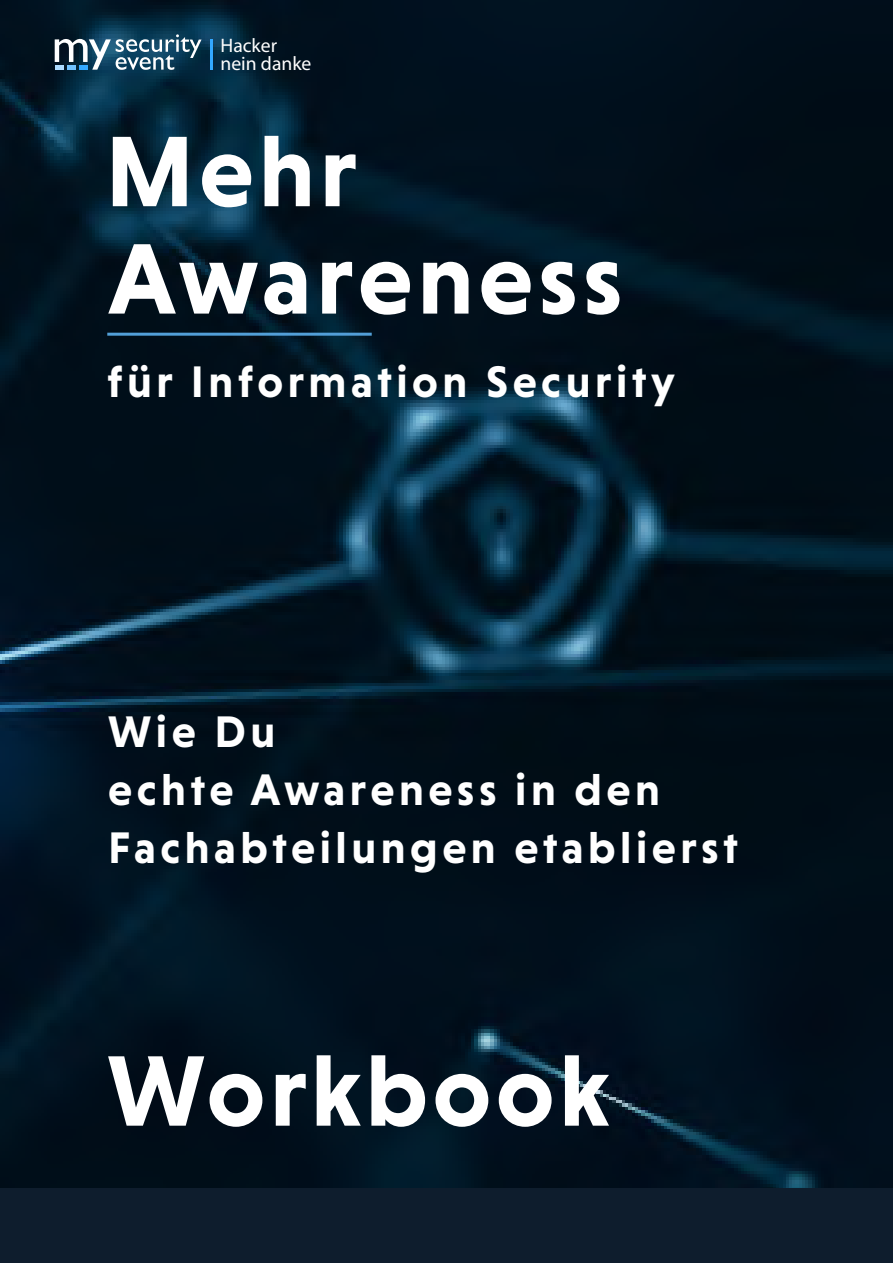
<style>
.page{position:relative;width:893px;height:1263px;background:#fff}
.page>*{position:absolute;margin:0;border:0;box-sizing:border-box;transform-origin:0 0}
.t1{font:700 102px "Niveau Grotesk";letter-spacing:.045em;color:#fff}
.t2{font:700 45px/58.2px "Niveau Grotesk";letter-spacing:.1em;color:#fff}
.t3{font:19.65px/17.7px "Myriad Pro";color:#fff}
</style>
<div class="page">
<div style="left:0;top:1187px;width:893px;height:76px;background:#0e1d2d"></div>
<img style="left:0;top:0;width:893px;height:1187px">
<hr style="left:107px;top:333px;width:265px;height:3px;background:#529fd8">
<svg style="left:54px;top:34px;width:152px;height:38px"></svg>
<div style="left:55px;top:65px;width:9px;height:5px;background:#addbff"></div>
<div style="left:67px;top:65px;width:9px;height:5px;background:#70c2ff"></div>
<div style="left:79px;top:65px;width:9px;height:5px;background:#33a8ff"></div>
<hr style="left:210px;top:39px;width:3px;height:31px;background:#33a8ff">
<p class="t3" style="left:221px;top:36px;width:92px">Hacker nein danke</p>
<h1 class="t1" style="left:105px;top:113px;width:253px">Mehr</h1>
<h1 class="t1" style="left:109px;top:220px;width:515px">Awareness</h1>
<p class="t2" style="left:107px;top:352px;width:569px">für Information Security</p>
<p class="t2" style="left:108px;top:702px;width:631px">Wie Du<br>echte Awareness in den<br>Fachabteilungen etablierst</p>
<h1 class="t1" style="left:107px;top:1032px;width:504px">Workbook</h1>
</div>
